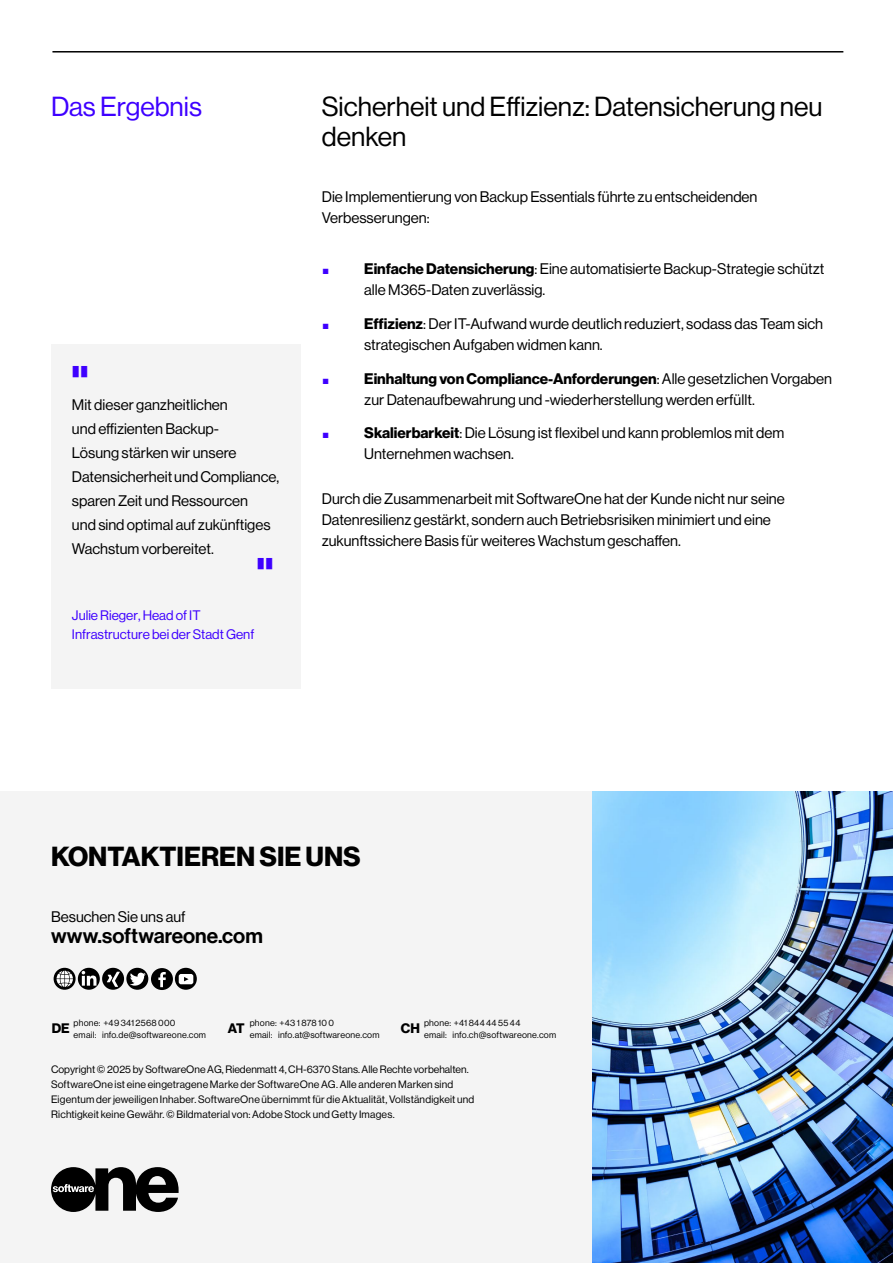
<style>
.page{position:relative;width:893px;height:1263px;background:#fff}
.page>*{position:absolute;margin:0;border:0;box-sizing:border-box;transform-origin:0 0}
.t1{font:700 42px "Haas Grot Disp 75";color:#3e00ff}
.t2{font:500 36px "Haas Grot Disp 65";color:#3e00ff}
.t3{font:27px/30px "Haas Grot Disp 55 Roman";color:#000}
.t4{font:700 27px "Haas Grot Disp 75";color:#000}
.t5{font:27px "Haas Grot Disp 55 Roman";color:#3e00ff}
.t6{font:500 21px "Haas Grot Disp 65";color:#000}
.t7{font:15px/21px "Haas Grot Disp 55 Roman";color:#000}
.t8{font:700 15px "Haas Grot Disp 75";color:#000}
.t9{font:13.5px/19.5px "Haas Grot Disp 55 Roman";color:#3e00ff}
.t10{font:700 13.5px "Haas Grot Disp 75";color:#000}
.t11{font:10.5px/15px "Haas Grot Disp 55 Roman";letter-spacing:.015em;color:#000}
.t12{font:9px/12px "Haas Grot Disp 55 Roman";letter-spacing:.02em;color:#000}
.s1{font-family:"Haas Grot Disp 75";font-weight:700}
.s2{font-family:"Haas Grot Disp 55 Roman";font-weight:400}
</style>
<div class="page">
<div style="left:0;top:791px;width:893px;height:472px;background:#f4f4f4"></div>
<img style="left:592px;top:791px;width:301px;height:472px">
<div style="left:51px;top:344px;width:249px;height:345px;background:#f4f4f4"></div>
<hr style="left:52px;top:51px;width:791px;height:2px;background:#000">
<svg style="left:175px;top:968px;width:22px;height:22px"></svg>
<div style="left:179px;top:974px;width:14px;height:10px;background:#fff;border-radius:2px"></div>
<svg style="left:184px;top:977px;width:5px;height:4px"></svg>
<svg style="left:54px;top:968px;width:22px;height:22px"></svg>
<svg style="left:57px;top:971px;width:16px;height:16px"></svg>
<svg style="left:126px;top:968px;width:22px;height:22px"></svg>
<svg style="left:130px;top:973px;width:16px;height:13px"></svg>
<div style="left:151px;top:968px;width:22px;height:22px;background:#000;border-radius:50%"></div>
<svg style="left:158px;top:972px;width:8px;height:15px"></svg>
<svg style="left:78px;top:968px;width:22px;height:22px"></svg>
<svg style="left:82px;top:971px;width:14px;height:15px"></svg>
<svg style="left:102px;top:968px;width:22px;height:22px"></svg>
<svg style="left:107px;top:972px;width:13px;height:15px"></svg>
<svg style="left:51px;top:1167px;width:128px;height:45px"></svg>
<h3 class="t5" style="left:51px;top:91px;width:152px">Das Ergebnis</h3>
<h3 class="t3" style="left:322px;top:91px;width:502px">Sicherheit und Effizienz: Datensicherung neu denken</h3>
<h1 class="t1" style="left:71px;top:357px;width:19px">"</h1>
<p class="t7" style="left:72px;top:393px;width:209px;line-height:24px">Mit dieser ganzheitlichen<br>und effizienten Backup-<br>Lösung stärken wir unsere<br>Datensicherheit und Compliance, sparen Zeit und Ressourcen<br>und sind optimal auf zukünftiges<br>Wachstum vorbereitet.</p>
<h1 class="t1" style="left:256px;top:548px;width:19px">"</h1>
<p class="t9" style="left:72px;top:605px;width:184px">Julie Rieger, Head of IT<br>Infrastructure bei der Stadt Genf</p>
<p class="t7" style="left:322px;top:187px;width:437px">Die Implementierung von Backup Essentials führte zu entscheidenden<br>Verbesserungen:</p>
<h2 class="t2" style="left:322px;top:241px;width:9px">.</h2>
<p class="t7" style="left:364px;top:258px;width:462px"><span class="s1">Einfache Datensicherung</span>: Eine automatisierte Backup-Strategie schützt alle M365-Daten zuverlässig.</p>
<h2 class="t2" style="left:322px;top:295px;width:9px">.</h2>
<p class="t7" style="left:364px;top:313px;width:460px"><span class="s1">Effizienz</span>: Der IT-Aufwand wurde deutlich reduziert, sodass das Team sich strategischen Aufgaben widmen kann.</p>
<h2 class="t2" style="left:322px;top:350px;width:9px">.</h2>
<p class="t8" style="left:364px;top:370px;width:469px">Einhaltung von Compliance-Anforderungen<span class="s2">: Alle gesetzlichen Vorgaben</span></p>
<p class="t7" style="left:364px;top:389px;width:392px">zur Datenaufbewahrung und -wiederherstellung werden erfüllt.</p>
<h2 class="t2" style="left:322px;top:405px;width:9px">.</h2>
<p class="t7" style="left:364px;top:423px;width:422px"><span class="s1">Skalierbarkeit</span>: Die Lösung ist flexibel und kann problemlos mit dem<br>Unternehmen wachsen.</p>
<p class="t7" style="left:322px;top:488px;width:465px">Durch die Zusammenarbeit mit SoftwareOne hat der Kunde nicht nur seine<br>Datenresilienz gestärkt, sondern auch Betriebsrisiken minimiert und eine zukunftssichere Basis für weiteres Wachstum geschaffen.</p>
<h3 class="t4" style="left:51px;top:841px;width:311px">KONTAKTIEREN SIE UNS</h3>
<p class="t7" style="left:51px;top:906px;width:136px">Besuchen Sie uns auf</p>
<h3 class="t6" style="left:51px;top:923px;width:213px">www.softwareone.com</h3>
<p class="t10" style="left:52px;top:1021px;width:19px">DE</p>
<p class="t12" style="left:228px;top:1016px;width:153px;text-indent:22px">phone: +43 1 878 10 0<br><sup>AT</sup> email: info.at@softwareone.com</p>
<p class="t12" style="left:401px;top:1017px;width:157px;text-indent:23px">phone: +41 844 44 55 44<br><sup>CH</sup> email: info.ch@softwareone.com</p>
<p class="t12" style="left:74px;top:1017px;width:134px">phone: +49 341 2568 000<br>email: info.de@softwareone.com</p>
<p class="t11" style="left:51px;top:1062px;width:425px">Copyright © 2025 by SoftwareOne AG, Riedenmatt 4, CH-6370 Stans. Alle Rechte vorbehalten.<br>SoftwareOne ist eine eingetragene Marke der SoftwareOne AG. Alle anderen Marken sind Eigentum der jeweiligen Inhaber. SoftwareOne übernimmt für die Aktualität, Vollständigkeit und Richtigkeit keine Gewähr. © Bildmaterial von: Adobe Stock und Getty Images.</p>
</div>
